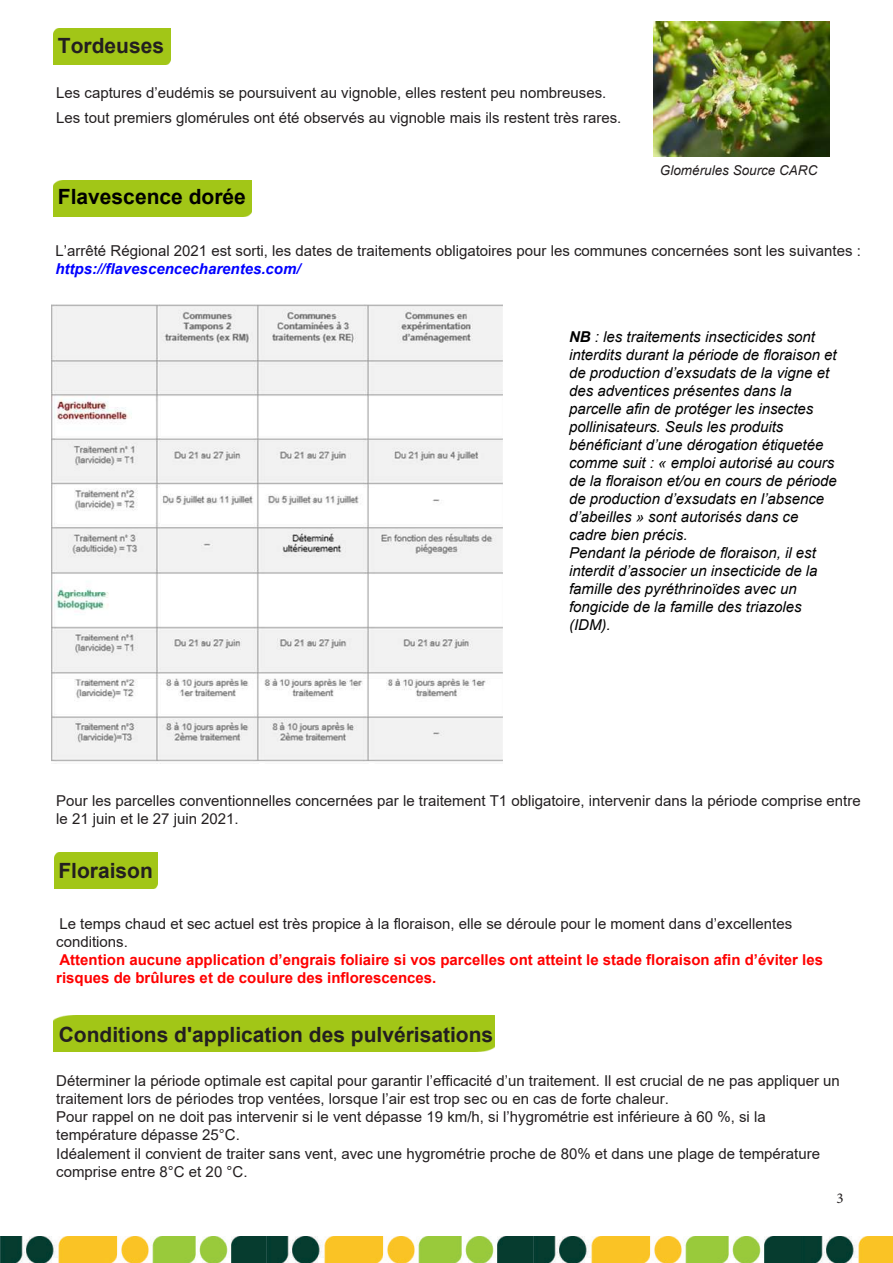
<style>
.page{position:relative;width:893px;height:1263px;background:#fff}
.page>*{position:absolute;margin:0;border:0;box-sizing:border-box;transform-origin:0 0}
.t1{font:700 21px "Arial";color:#231f20}
.t2{font:700 21px "Arial";color:#000}
.t3{font:15px/18.1px "Arial";color:#231f20}
.t4{font:italic 15px/18px "Arial";color:#000}
.t5{font:15px/25.5px "Arial";color:#231f20}
.t6{font:700 15px/18px "Arial";color:#f00}
.t7{font:italic 700 15px "Arial";color:#00f}
.t8{font:15px "Minion Pro";color:#231f20}
.t9{font:italic 13.5px "Arial";color:#221e1f}
.s1{font-weight:700}
.s2{font-style:inherit}
</style>
<div class="page">
<div style="left:53px;top:1015px;width:442px;height:36px;background:#a2c617"></div>
<div style="left:53px;top:29px;width:118px;height:36px;background:#a2c617"></div>
<img style="left:268px;top:1236px;width:625px;height:27px">
<img style="left:1px;top:1236px;width:267px;height:27px">
<div style="left:53px;top:180px;width:199px;height:36px;background:#a2c617"></div>
<div style="left:55px;top:852px;width:102px;height:36px;background:#a2c617"></div>
<img style="left:52px;top:304px;width:450px;height:458px">
<img style="left:653px;top:21px;width:176px;height:135px">
<h1 class="t1" style="left:58px;top:31px;width:108px">Tordeuses</h1>
<p class="t5" style="left:56px;top:80px;width:567px">Les captures d’eudémis se poursuivent au vignoble, elles restent peu nombreuses.<br>Les tout premiers glomérules ont été observés au vignoble mais ils restent très rares.</p>
<h1 class="t2" style="left:58px;top:182px;width:189px">Flavescence dorée</h1>
<p class="t9" style="left:660px;top:161px;width:159px">Glomérules Source CARC</p>
<p class="t5" style="left:55px;top:238px;width:807px">L’arrêté Régional 2021 est sorti, les dates de traitements obligatoires pour les communes concernées sont les suivantes :</p>
<p class="t7" style="left:55px;top:259px;width:247px">https://flavescencecharentes.com/</p>
<p class="t4" style="left:569px;top:328px;width:269px"><span class="s1">NB</span> : les traitements insecticides sont interdits durant la période de floraison et de production d’exsudats de la vigne et des adventices présentes dans la parcelle afin de protéger les insectes pollinisateurs. Seuls les produits bénéficiant d’une dérogation étiquetée comme suit : « emploi autorisé au cours de la floraison et/ou en cours de période de production d’exsudats en l’absence d’abeilles » sont autorisés dans ce cadre bien précis.<br>Pendant la période de floraison, il est interdit d’associer un insecticide de la famille des pyréthrinoïdes avec un fongicide de la famille des triazoles (IDM).</p>
<p class="t3" style="left:56px;top:791px;width:806px">Pour les parcelles conventionnelles concernées par le traitement T1 obligatoire, intervenir dans la période comprise entre le 21 juin et le 27 juin 2021.</p>
<h1 class="t1" style="left:58px;top:855px;width:96px"><span class="s2">F</span>loraison</h1>
<p class="t5" style="left:56px;top:915px;width:738px;line-height:18px">Le temps chaud et sec actuel est très propice à la floraison, elle se déroule pour le moment dans d’excellentes conditions.</p>
<p class="t6" style="left:56px;top:951px;width:768px">Attention aucune application d’engrais foliaire si vos parcelles ont atteint le stade floraison afin d’éviter les risques de brûlures et de coulure des inflorescences.</p>
<h1 class="t1" style="left:59px;top:1020px;width:436px">Conditions d'application des pulvérisations</h1>
<p class="t3" style="left:56px;top:1071px;width:785px">Déterminer la période optimale est capital pour garantir l’efficacité d’un traitement. Il est crucial de ne pas appliquer un traitement lors de périodes trop ventées, lorsque l’air est trop sec ou en cas de forte chaleur.<br>Pour rappel on ne doit pas intervenir si le vent dépasse 19 km/h, si l’hygrométrie est inférieure à 60 %, si la température dépasse 25°C.<br>Idéalement il convient de traiter sans vent, avec une hygrométrie proche de 80% et dans une plage de température comprise entre 8°C et 20 °C.</p>
<p class="t8" style="left:836px;top:1188px;width:9px">3</p>
</div>
